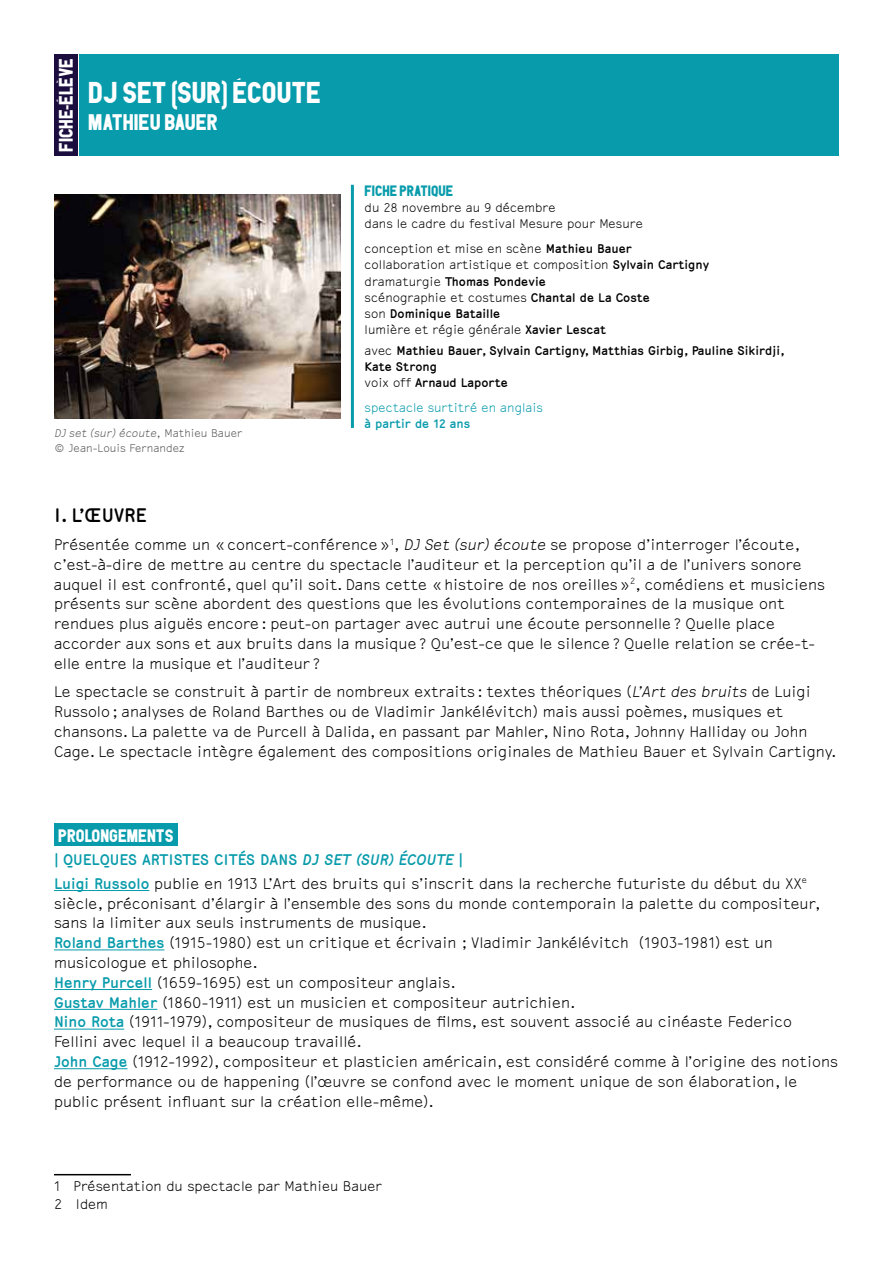
<style>
.page{position:relative;width:893px;height:1263px;background:#fff}
.page>*{position:absolute;margin:0;border:0;box-sizing:border-box;transform-origin:0 0}
.t1{font:30px "PDU";color:#fff}
.t2{font:22.5px "PDU";color:#fff}
.t3{font:700 21px "Recibo";color:#000}
.t4{font:19.5px "PDU";color:#fff}
.t5{font:18px "PDU";color:#fff}
.t6{font:300 16.5px/19.8px "Recibo";color:#000}
.t7{font:700 16.5px/28.3px "Recibo";color:#079bab}
.t8{font:300 15px/18px "Recibo";color:#000}
.t9{font:15px "PDU";color:#079bab}
.t10{font:300 13.5px/16.2px "Recibo";color:#000}
.t11{font:700 13.5px/16.2px "Recibo";color:#000}
.t12{font:300 13.5px "Recibo";color:#079bab}
.t13{font:700 13.5px "Recibo";color:#079bab}
.t14{font:300 12px/14.4px "Recibo";color:#575756}
.s1{font-style:italic}
.s2{font-weight:700}
.s3{font-weight:300}
.s4{font-weight:300;color:#000}
.s5{font-weight:700;color:#079bab}
</style>
<div class="page">
<div style="left:80px;top:54px;width:759px;height:102px;background:#079bab"></div>
<div style="left:54px;top:54px;width:23px;height:102px;background:#1b0d3e"></div>
<img style="left:54px;top:195px;width:286px;height:223px">
<hr style="left:351px;top:185px;width:3px;height:243px;background:#079bab">
<hr style="left:54px;top:890px;width:95px;height:1px;background:#079bab">
<hr style="left:54px;top:949px;width:110px;height:1px;background:#079bab">
<hr style="left:54px;top:989px;width:98px;height:1px;background:#079bab">
<hr style="left:54px;top:1009px;width:103px;height:1px;background:#079bab">
<hr style="left:54px;top:1029px;width:70px;height:1px;background:#079bab">
<hr style="left:54px;top:1068px;width:73px;height:1px;background:#079bab">
<div style="left:54px;top:824px;width:124px;height:22px;background:#079bab"></div>
<hr style="left:54px;top:1174px;width:77px;height:1px;background:#000">
<p class="t4" style="left:52px;top:152px;width:95px;rotate:-90deg">FICHE-ÉLÈVE</p>
<h1 class="t1" style="left:88px;top:71px;width:234px">DJ SET (SUR) ÉCOUTE</h1>
<h2 class="t2" style="left:88px;top:106px;width:131px">MATHIEU BAUER</h2>
<p class="t14" style="left:54px;top:426px;width:190px"><span class="s1">DJ set (sur) écoute</span>, Mathieu Bauer © Jean-Louis Fernandez</p>
<p class="t9" style="left:365px;top:180px;width:90px">FICHE PRATIQUE</p>
<p class="t10" style="left:365px;top:200px;width:280px">du 28 novembre au 9 décembre<br>dans le cadre du festival Mesure pour Mesure</p>
<p class="t10" style="left:365px;top:241px;width:346px">conception et mise en scène <span class="s2">Mathieu Bauer </span>collaboration artistique et composition <span class="s2">Sylvain Cartigny </span>dramaturgie <span class="s2">Thomas Pondevie<br></span>scénographie et costumes <span class="s2">Chantal de La Coste<br></span>son <span class="s2">Dominique Bataille<br></span>lumière et régie générale <span class="s2">Xavier Lescat</span></p>
<p class="t11" style="left:365px;top:342px;width:422px"><span class="s3">avec</span> Mathieu Bauer, Sylvain Cartigny, Matthias Girbig, Pauline Sikirdji,<br>Kate Strong<br><span class="s3">voix off</span> Arnaud Laporte</p>
<p class="t12" style="left:365px;top:400px;width:180px">spectacle surtitré en anglais</p>
<p class="t13" style="left:365px;top:416px;width:107px">à partir de 12 ans</p>
<p class="t3" style="left:54px;top:503px;width:94px">I. L’ŒUVRE</p>
<p class="t6" style="left:54px;top:535px;width:773px">Présentée comme un «concert-conférence»<sup>1</sup>, <span class="s1">DJ Set (sur) écoute</span> se propose d’interroger l’écoute, c’est-à-dire de mettre au centre du spectacle l’auditeur et la perception qu’il a de l’univers sonore auquel il est confronté, quel qu’il soit. Dans cette «histoire de nos oreilles»<sup>2</sup>, comédiens et musiciens présents sur scène abordent des questions que les évolutions contemporaines de la musique ont rendues plus aiguës encore: peut-on partager avec autrui une écoute personnelle? Quelle place accorder aux sons et aux bruits dans la musique? Qu’est-ce que le silence? Quelle relation se crée-t&shy;elle entre la musique et l’auditeur?</p>
<p class="t6" style="left:54px;top:682px;width:784px">Le spectacle se construit à partir de nombreux extraits : textes théoriques (<span class="s1">L’Art des bruits</span> de Luigi Russolo; analyses de Roland Barthes ou de Vladimir Jankélévitch) mais aussi poèmes, musiques et chansons. La palette va de Purcell à Dalida, en passant par Mahler, Nino Rota, Johnny Halliday ou John Cage. Le spectacle intègre également des compositions originales de Mathieu Bauer et Sylvain Cartigny.</p>
<p class="t7" style="left:54px;top:817px;width:410px"><span class="s4">PROLONGEMENTS<br></span>| QUELQUES ARTISTES CITÉS DANS <span class="s1">DJ SET (SUR) ÉCOUTE</span> |</p>
<p class="t6" style="left:54px;top:874px;width:785px"><span class="s5">Luigi Russolo</span> publie en 1913 L’Art des bruits qui s’inscrit dans la recherche futuriste du début du XX<sup>e </sup>siècle, préconisant d’élargir à l’ensemble des sons du monde contemporain la palette du compositeur, sans la limiter aux seuls instruments de musique.<br><span class="s5">Roland Barthes</span> (1915-1980) est un critique et écrivain ; Vladimir Jankélévitch (1903-1981) est un musicologue et philosophe.<br><span class="s5">Henry Purcell</span> (1659-1695) est un compositeur anglais.<br><span class="s5">Gustav Mahler</span> (1860-1911) est un musicien et compositeur autrichien.<br><span class="s5">Nino Rota</span> (1911-1979), compositeur de musiques de films, est souvent associé au cinéaste Federico Fellini avec lequel il a beaucoup travaillé.<br><span class="s5">John Cage</span> (1912-1992), compositeur et plasticien américain, est considéré comme à l’origine des notions de performance ou de happening (l’œuvre se confond avec le moment unique de son élaboration, le public présent influant sur la création elle-même).</p>
<p class="t5" style="left:58px;top:822px;width:117px">PROLONGEMENTS</p>
<p class="t8" style="left:54px;top:1177px;width:329px">1 Présentation du spectacle par Mathieu Bauer<br>2 Idem</p>
</div>
